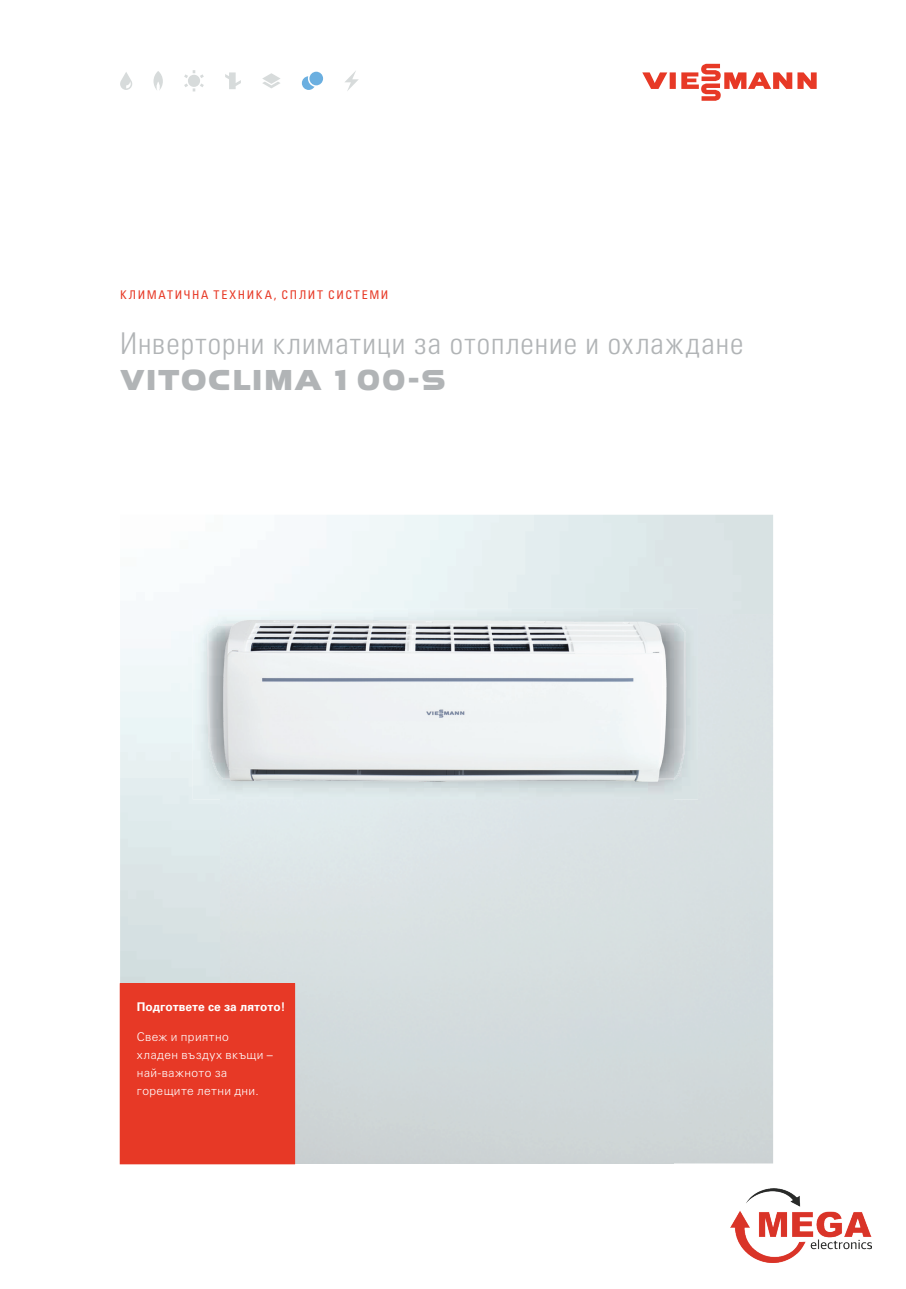
<style>
.page{position:relative;width:906px;height:1289px;background:#fff}
.page>*{position:absolute;margin:0;border:0;box-sizing:border-box;transform-origin:0 0}
.t1{font:30px "Univers LTCYR 47 Light Cond";letter-spacing:.035em;color:#b1b4b6}
.t2{font:30px "VIESSMANN Normal";letter-spacing:.02em;color:#b1b4b6}
.t3{font:300 12px/18px "Univers LTCYR 45";letter-spacing:.035em;color:#fff}
.t4{font:condensed 12px "Univers LTCYR 57";letter-spacing:.135em;color:#e73926}
.t5{font:700 12px "Univers LTCYR 65";color:#fff}
</style>
<div class="page">
<div style="left:120px;top:983px;width:175px;height:180px;background:#e73926"></div>
<svg style="left:302px;top:72px;width:21px;height:18px"></svg>
<svg style="left:345px;top:71px;width:14px;height:20px"></svg>
<svg style="left:184px;top:70px;width:20px;height:21px"></svg>
<svg style="left:225px;top:72px;width:16px;height:17px"></svg>
<svg style="left:262px;top:73px;width:18px;height:15px"></svg>
<svg style="left:153px;top:71px;width:10px;height:19px"></svg>
<svg style="left:120px;top:72px;width:12px;height:18px"></svg>
<div style="left:687px;top:656px;width:11px;height:143px;background:#d7e0e2"></div>
<svg style="left:642px;top:64px;width:174px;height:37px"></svg>
<img style="left:197px;top:599px;width:490px;height:205px">
<img style="left:730px;top:1188px;width:141px;height:74px">
<p class="t4" style="left:120px;top:287px;width:270px">КЛИМАТИЧНА ТЕХНИКА, СПЛИТ СИСТЕМИ</p>
<h1 class="t1" style="left:120px;top:322px;width:625px">Инверторни климатици за отопление и охлаждане</h1>
<h1 class="t2" style="left:120px;top:359px;width:327px">VITOCLIMA 1 00-S</h1>
<p class="t5" style="left:137px;top:998px;width:150px">Подгответе се за лятото!</p>
<p class="t3" style="left:137px;top:1027px;width:137px">Свеж и приятно хладен въздух вкъщи – най-важното за горещите летни дни.</p>
</div>
